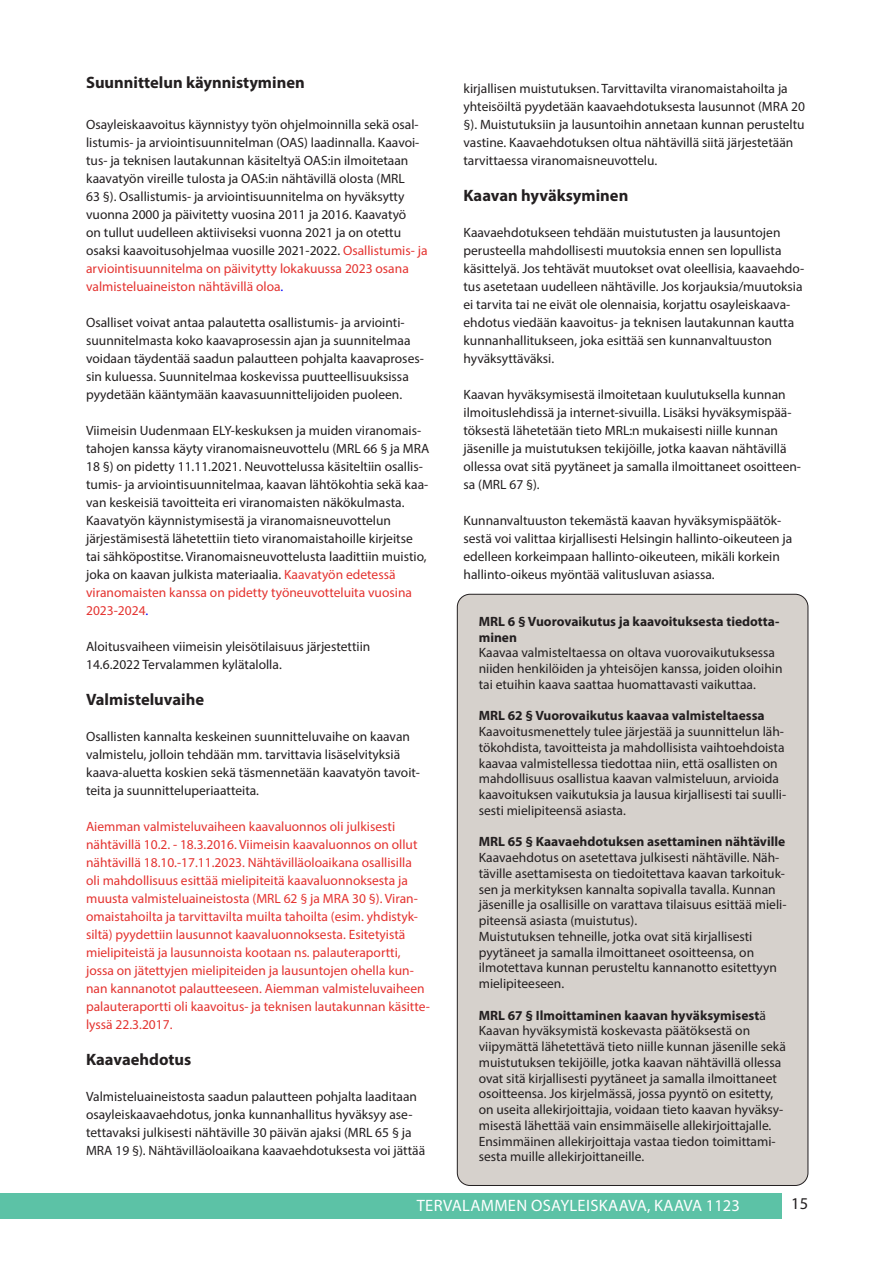
<style>
.page{position:relative;width:893px;height:1263px;background:#fff}
.page>*{position:absolute;margin:0;border:0;box-sizing:border-box;transform-origin:0 0}
.Leipis{font:700 16.5px "Myriad Pro";color:#231f20}
.t1{font:16.5px "Myriad Pro";letter-spacing:.02em;color:#fff}
.Ala-Otsikko{font:700 16.5px "Myriad Pro";color:#231f20}
.t2{font:16.5px "Myriad Pro";color:#231f20}
.Leipis-2{font:13.5px/18px "Myriad Pro";color:#231f20}
.Harmaan_laatikon_kursivoitu{font:13.5px/15.8px "Myriad Pro";color:#231f20}
.Leipis-3{font:13.5px/18px "Myriad Pro";color:#e43330}
.Harmaan_laatikon_kursivoitu-2{font:700 13.5px/15.8px "Myriad Pro";color:#231f20}
.s1{color:#e43330}
.s2{color:#00f}
.s3{font-weight:400}
</style>
<div class="page">
<div style="left:0;top:1193px;width:781px;height:26px;background:#5cc2a6"></div>
<div style="left:457px;top:594px;width:351px;height:591px;background:#d6d1cc;border-radius:13px"></div>
<p class="Ala-Otsikko" style="left:86px;top:71px;width:220px">Suunnittelun käynnistyminen</p>
<p class="Leipis-2" style="left:86px;top:116px;width:343px">Osayleiskaavoitus käynnistyy työn ohjelmoinnilla sekä osal&shy;listumis- ja arviointisuunnitelman (OAS) laadinnalla. Kaavoi&shy;tus- ja teknisen lautakunnan käsiteltyä OAS:in ilmoitetaan kaavatyön vireille tulosta ja OAS:in nähtävillä olosta (MRL<br>63 §). Osallistumis- ja arviointisuunnitelma on hyväksytty vuonna 2000 ja päivitetty vuosina 2011 ja 2016. Kaavatyö<br>on tullut uudelleen aktiiviseksi vuonna 2021 ja on otettu osaksi kaavoitusohjelmaa vuosille 2021-2022. <span class="s1">Osallistumis- ja arviointisuunnitelma on päivitytty lokakuussa 2023 osana valmisteluaineiston nähtävillä oloa</span><span class="s2">.</span></p>
<p class="Leipis-2" style="left:86px;top:314px;width:339px">Osalliset voivat antaa palautetta osallistumis- ja arviointi&shy;suunnitelmasta koko kaavaprosessin ajan ja suunnitelmaa voidaan täydentää saadun palautteen pohjalta kaavaproses&shy;sin kuluessa. Suunnitelmaa koskevissa puutteellisuuksissa pyydetään kääntymään kaavasuunnittelijoiden puoleen.</p>
<p class="Leipis-2" style="left:86px;top:422px;width:345px">Viimeisin Uudenmaan ELY-keskuksen ja muiden viranomais&shy;tahojen kanssa käyty viranomaisneuvottelu (MRL 66 § ja MRA 18 §) on pidetty 11.11.2021. Neuvottelussa käsiteltiin osallis&shy;tumis‐ ja arviointisuunnitelmaa, kaavan lähtökohtia sekä kaa&shy;van keskeisiä tavoitteita eri viranomaisten näkökulmasta.<br>Kaavatyön käynnistymisestä ja viranomaisneuvottelun järjestämisestä lähetettiin tieto viranomaistahoille kirjeitse tai sähköpostitse. Viranomaisneuvottelusta laadittiin muistio, joka on kaavan julkista materiaalia. <span class="s1">Kaavatyön edetessä viranomaisten kanssa on pidetty työneuvotteluita vuosina 2023-2024</span><span class="s2">.</span></p>
<p class="Leipis-2" style="left:86px;top:638px;width:286px">Aloitusvaiheen viimeisin yleisötilaisuus järjestettiin<br>14.6.2022 Tervalammen kylätalolla.</p>
<p class="Leipis" style="left:86px;top:689px;width:120px">Valmisteluvaihe</p>
<p class="Leipis-2" style="left:86px;top:728px;width:335px">Osallisten kannalta keskeinen suunnitteluvaihe on kaavan valmistelu, jolloin tehdään mm. tarvittavia lisäselvityksiä kaava-aluetta koskien sekä täsmennetään kaavatyön tavoit&shy;teita ja suunnitteluperiaatteita.</p>
<p class="Leipis-3" style="left:86px;top:818px;width:345px">Aiemman valmisteluvaiheen kaavaluonnos oli julkisesti nähtävillä 10.2. - 18.3.2016. Viimeisin kaavaluonnos on ollut nähtävillä 18.10.-17.11.2023. Nähtävilläoloaikana osallisilla<br>oli mahdollisuus esittää mielipiteitä kaavaluonnoksesta ja muusta valmisteluaineistosta (MRL 62 § ja MRA 30 §). Viran&shy;omaistahoilta ja tarvittavilta muilta tahoilta (esim. yhdistyk&shy;siltä) pyydettiin lausunnot kaavaluonnoksesta. Esitetyistä mielipiteistä ja lausunnoista kootaan ns. palauteraportti, jossa on jätettyjen mielipiteiden ja lausuntojen ohella kun&shy;nan kannanotot palautteeseen. Aiemman valmisteluvaiheen palauteraportti oli kaavoitus- ja teknisen lautakunnan käsitte&shy;lyssä 22.3.2017.</p>
<p class="Leipis" style="left:86px;top:1049px;width:107px">Kaavaehdotus</p>
<p class="Leipis-2" style="left:86px;top:1088px;width:341px">Valmisteluaineistosta saadun palautteen pohjalta laaditaan osayleiskaavaehdotus, jonka kunnanhallitus hyväksyy ase&shy;tettavaksi julkisesti nähtäville 30 päivän ajaksi (MRL 65 § ja MRA 19 §). Nähtävilläoloaikana kaavaehdotuksesta voi jättää</p>
<p class="Leipis-2" style="left:463px;top:80px;width:343px">kirjallisen muistutuksen. Tarvittavilta viranomaistahoilta ja yhteisöiltä pyydetään kaavaehdotuksesta lausunnot (MRA 20 §). Muistutuksiin ja lausuntoihin annetaan kunnan perusteltu vastine. Kaavaehdotuksen oltua nähtävillä siitä järjestetään tarvittaessa viranomaisneuvottelu.</p>
<p class="Leipis" style="left:463px;top:185px;width:166px">Kaavan hyväksyminen</p>
<p class="Leipis-2" style="left:463px;top:224px;width:342px">Kaavaehdotukseen tehdään muistutusten ja lausuntojen perusteella mahdollisesti muutoksia ennen sen lopullista käsittelyä. Jos tehtävät muutokset ovat oleellisia, kaavaehdo&shy;tus asetetaan uudelleen nähtäville. Jos korjauksia/muutoksia ei tarvita tai ne eivät ole olennaisia, korjattu osayleiskaava&shy;ehdotus viedään kaavoitus- ja teknisen lautakunnan kautta kunnanhallitukseen, joka esittää sen kunnanvaltuuston hyväksyttäväksi.</p>
<p class="Leipis-2" style="left:463px;top:386px;width:339px">Kaavan hyväksymisestä ilmoitetaan kuulutuksella kunnan ilmoituslehdissä ja internet-sivuilla. Lisäksi hyväksymispää&shy;töksestä lähetetään tieto MRL:n mukaisesti niille kunnan jäsenille ja muistutuksen tekijöille, jotka kaavan nähtävillä ollessa ovat sitä pyytäneet ja samalla ilmoittaneet osoitteen&shy;sa (MRL 67 §).</p>
<p class="Leipis-2" style="left:463px;top:512px;width:330px">Kunnanvaltuuston tekemästä kaavan hyväksymispäätök&shy;sestä voi valittaa kirjallisesti Helsingin hallinto-oikeuteen ja edelleen korkeimpaan hallinto-oikeuteen, mikäli korkein hallinto-oikeus myöntää valitusluvan asiassa.</p>
<p class="Harmaan_laatikon_kursivoitu-2" style="left:479px;top:613px;width:302px">MRL 6 § Vuorovaikutus ja kaavoituksesta tiedotta&shy;minen</p>
<p class="Harmaan_laatikon_kursivoitu" style="left:479px;top:645px;width:305px">Kaavaa valmisteltaessa on oltava vuorovaikutuksessa niiden henkilöiden ja yhteisöjen kanssa, joiden oloihin tai etuihin kaava saattaa huomattavasti vaikuttaa.</p>
<p class="Harmaan_laatikon_kursivoitu-2" style="left:479px;top:707px;width:287px">MRL 62 § Vuorovaikutus kaavaa valmisteltaessa</p>
<p class="Harmaan_laatikon_kursivoitu" style="left:479px;top:723px;width:309px">Kaavoitusmenettely tulee järjestää ja suunnittelun läh&shy;tökohdista, tavoitteista ja mahdollisista vaihtoehdoista kaavaa valmistellessa tiedottaa niin, että osallisten on mahdollisuus osallistua kaavan valmisteluun, arvioida kaavoituksen vaikutuksia ja lausua kirjallisesti tai suulli&shy;sesti mielipiteensä asiasta.</p>
<p class="Harmaan_laatikon_kursivoitu-2" style="left:479px;top:833px;width:308px">MRL 65 § Kaavaehdotuksen asettaminen nähtäville</p>
<p class="Harmaan_laatikon_kursivoitu" style="left:479px;top:849px;width:309px">Kaavaehdotus on asetettava julkisesti nähtäville. Näh&shy;täville asettamisesta on tiedoitettava kaavan tarkoituk&shy;sen ja merkityksen kannalta sopivalla tavalla. Kunnan jäsenille ja osallisille on varattava tilaisuus esittää mieli&shy;piteensä asiasta (muistutus).</p>
<p class="Harmaan_laatikon_kursivoitu" style="left:479px;top:928px;width:300px">Muistutuksen tehneille, jotka ovat sitä kirjallisesti pyytäneet ja samalla ilmoittaneet osoitteensa, on ilmotettava kunnan perusteltu kannanotto esitettyyn mielipiteeseen.</p>
<p class="Harmaan_laatikon_kursivoitu-2" style="left:479px;top:1007px;width:289px">MRL 67 § Ilmoittaminen kaavan hyväksymisest<span class="s3">ä</span></p>
<p class="Harmaan_laatikon_kursivoitu" style="left:479px;top:1023px;width:309px">Kaavan hyväksymistä koskevasta päätöksestä on viipymättä lähetettävä tieto niille kunnan jäsenille sekä muistutuksen tekijöille, jotka kaavan nähtävillä ollessa ovat sitä kirjallisesti pyytäneet ja samalla ilmoittaneet osoitteensa. Jos kirjelmässä, jossa pyyntö on esitetty, on useita allekirjoittajia, voidaan tieto kaavan hyväksy&shy;misestä lähettää vain ensimmäiselle allekirjoittajalle.</p>
<p class="Harmaan_laatikon_kursivoitu" style="left:479px;top:1133px;width:298px">Ensimmäinen allekirjoittaja vastaa tiedon toimittami&shy;sesta muille allekirjoittaneille.</p>
<p class="t1" style="left:417px;top:1195px;width:324px">TERVALAMMEN OSAYLEISKAAVA, KAAVA 1123</p>
<p class="t2" style="left:791px;top:1194px;width:18px">15</p>
</div>
